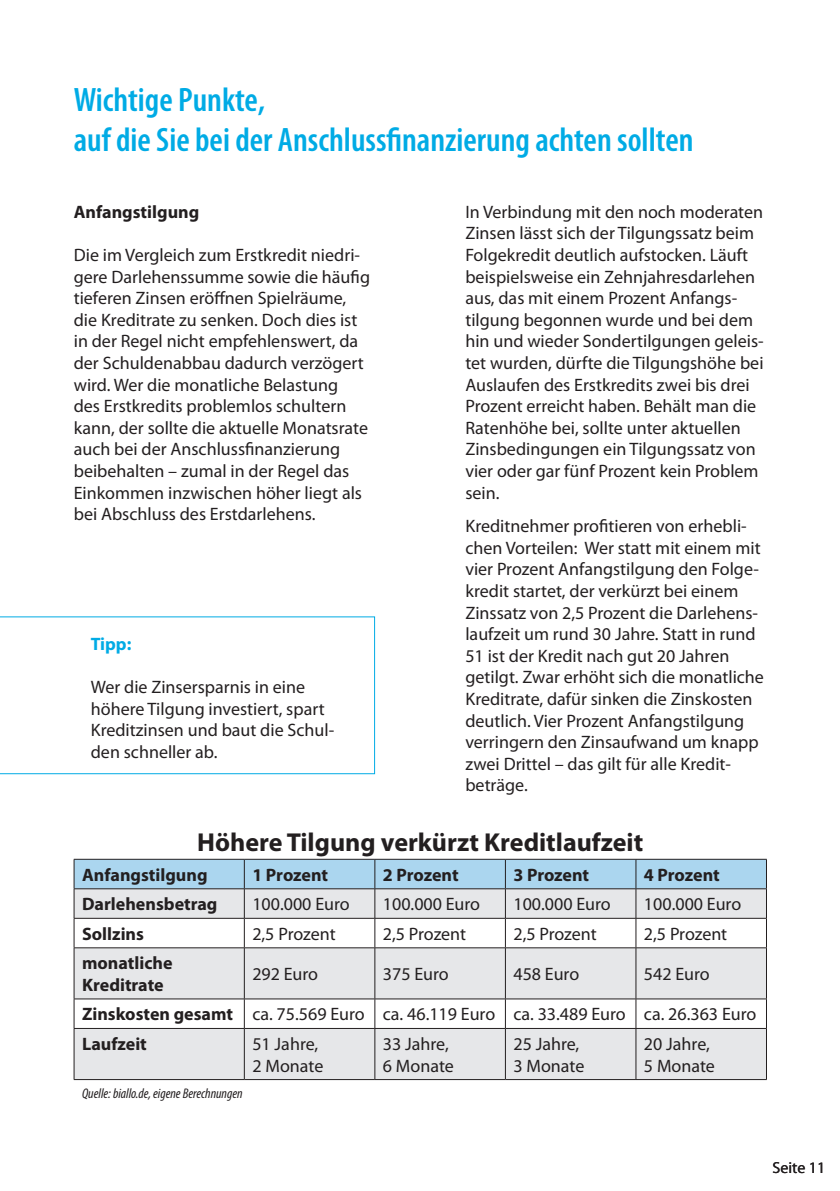
<style>
.page{position:relative;width:840px;height:1191px;background:#fff}
.page>*{position:absolute;margin:0;border:0;box-sizing:border-box;transform-origin:0 0}
.RdW_-_Ü_Kapitel{font:600 condensed 34px "Myriad Pro";color:#00abe5}
.Tabelle_RdW_Ü1{font:700 26px "Myriad Pro";color:#231f20}
.RdW_-_S00_Fliesstext{font:18px/21.6px "Myriad Pro";color:#231f20}
.Tabelle_RdW_Fliesste{font:18px/21.6px "Myriad Pro";color:#231f20}
.RdW_-_S05_Rahmen_bla{font:18px/21.6px "Myriad Pro";color:#231f20}
.Tabelle_RdW_Ü_Spalte{font:700 18px/21.6px "Myriad Pro";color:#231f20}
.Tabelle_RdW_Ü2{font:700 18px "Myriad Pro";letter-spacing:-.005em;color:#231f20}
.RdW_-_S00_Fliesstext-2{font:700 18px "Myriad Pro";color:#231f20}
.RdW_-_S05_Rahmen_bla-2{font:700 18px "Myriad Pro";color:#00abe5}
.t1{font:16px "Myriad Pro";color:#231f20}
.Tabelle_RdW_Fussnote{font:italic condensed 14px "Myriad Pro";color:#231f20}
</style>
<div class="page">
<svg style="left:0;top:616px;width:375px;height:158px"></svg>
<div style="left:75px;top:948px;width:690px;height:131px;background:#e6e7e9"></div>
<hr style="left:74px;top:947px;width:170px;height:1px;background:#231f20">
<hr style="left:74px;top:948px;width:1px;height:50px;background:#231f20">
<hr style="left:244px;top:947px;width:130px;height:1px;background:#231f20">
<hr style="left:244px;top:948px;width:1px;height:50px;background:#231f20">
<hr style="left:374px;top:947px;width:131px;height:1px;background:#231f20">
<hr style="left:374px;top:948px;width:1px;height:50px;background:#231f20">
<hr style="left:505px;top:947px;width:130px;height:1px;background:#231f20">
<hr style="left:505px;top:948px;width:1px;height:50px;background:#231f20">
<hr style="left:635px;top:947px;width:131px;height:1px;background:#231f20">
<hr style="left:635px;top:948px;width:1px;height:50px;background:#231f20">
<hr style="left:765px;top:948px;width:1px;height:50px;background:#231f20">
<hr style="left:244px;top:1028px;width:1px;height:51px;background:#231f20">
<hr style="left:374px;top:1028px;width:1px;height:51px;background:#231f20">
<hr style="left:505px;top:1028px;width:1px;height:51px;background:#231f20">
<hr style="left:635px;top:1028px;width:1px;height:51px;background:#231f20">
<hr style="left:765px;top:1028px;width:1px;height:51px;background:#231f20">
<hr style="left:74px;top:998px;width:170px;height:1px;background:#231f20">
<svg style="left:74px;top:999px;width:692px;height:29px"></svg>
<hr style="left:244px;top:998px;width:130px;height:1px;background:#231f20">
<hr style="left:374px;top:998px;width:131px;height:1px;background:#231f20">
<hr style="left:505px;top:998px;width:130px;height:1px;background:#231f20">
<hr style="left:635px;top:998px;width:131px;height:1px;background:#231f20">
<hr style="left:74px;top:1028px;width:170px;height:1px;background:#231f20">
<hr style="left:74px;top:1028px;width:1px;height:51px;background:#231f20">
<hr style="left:244px;top:1028px;width:130px;height:1px;background:#231f20">
<hr style="left:374px;top:1028px;width:131px;height:1px;background:#231f20">
<hr style="left:505px;top:1028px;width:130px;height:1px;background:#231f20">
<hr style="left:635px;top:1028px;width:131px;height:1px;background:#231f20">
<hr style="left:74px;top:1079px;width:170px;height:1px;background:#231f20">
<hr style="left:244px;top:1079px;width:130px;height:1px;background:#231f20">
<hr style="left:374px;top:1079px;width:131px;height:1px;background:#231f20">
<hr style="left:505px;top:1079px;width:130px;height:1px;background:#231f20">
<hr style="left:635px;top:1079px;width:131px;height:1px;background:#231f20">
<svg style="left:74px;top:859px;width:692px;height:88px"></svg>
<hr style="left:74px;top:888px;width:170px;height:1px;background:#231f20">
<hr style="left:244px;top:888px;width:130px;height:1px;background:#231f20">
<hr style="left:374px;top:859px;width:131px;height:1px;background:#231f20">
<hr style="left:505px;top:859px;width:130px;height:1px;background:#231f20">
<hr style="left:635px;top:859px;width:131px;height:1px;background:#231f20">
<p class="RdW_-_Ü_Kapitel" style="left:74px;top:78px;width:193px">Wichtige Punkte,</p>
<p class="RdW_-_Ü_Kapitel" style="left:74px;top:119px;width:621px">auf die Sie bei der Anschlussfinanzierung achten sollten</p>
<p class="RdW_-_S00_Fliesstext-2" style="left:74px;top:200px;width:127px">Anfangstilgung</p>
<p class="RdW_-_S00_Fliesstext" style="left:74px;top:244px;width:297px">Die im Vergleich zum Erstkredit niedri&shy;gere Darlehenssumme sowie die häufig tieferen Zinsen eröffnen Spielräume, die Kreditrate zu senken. Doch dies ist in der Regel nicht empfehlenswert, da der Schuldenabbau dadurch verzögert wird. Wer die monatliche Belastung<br>des Erstkredits problemlos schultern kann, der sollte die aktuelle Monatsrate auch bei der Anschlussfinanzierung beibehalten – zumal in der Regel das Einkommen inzwischen höher liegt als bei Abschluss des Erstdarlehens.</p>
<p class="RdW_-_S05_Rahmen_bla-2" style="left:91px;top:632px;width:42px">Tipp:</p>
<p class="RdW_-_S05_Rahmen_bla" style="left:91px;top:676px;width:245px">Wer die Zinsersparnis in eine höhere Tilgung investiert, spart<br>Kreditzinsen und baut die Schul&shy;den schneller ab.</p>
<p class="RdW_-_S00_Fliesstext" style="left:465px;top:200px;width:300px">In Verbindung mit den noch moderaten Zinsen lässt sich der Tilgungssatz beim Folgekredit deutlich aufstocken. Läuft beispielsweise ein Zehnjahresdarlehen aus, das mit einem Prozent Anfangs&shy;tilgung begonnen wurde und bei dem hin und wieder Sondertilgungen geleis&shy;tet wurden, dürfte die Tilgungshöhe bei Auslaufen des Erstkredits zwei bis drei Prozent erreicht haben. Behält man die Ratenhöhe bei, sollte unter aktuellen Zinsbedingungen ein Tilgungssatz von vier oder gar fünf Prozent kein Problem sein.</p>
<p class="RdW_-_S00_Fliesstext" style="left:465px;top:515px;width:300px">Kreditnehmer profitieren von erhebli&shy;chen Vorteilen: Wer statt mit einem mit vier Prozent Anfangstilgung den Folge&shy;kredit startet, der verkürzt bei einem Zinssatz von 2,5 Prozent die Darlehens&shy;laufzeit um rund 30 Jahre. Statt in rund 51 ist der Kredit nach gut 20 Jahren getilgt. Zwar erhöht sich die monatliche Kreditrate, dafür sinken die Zinskosten deutlich. Vier Prozent Anfangstilgung verringern den Zinsaufwand um knapp zwei Drittel – das gilt für alle Kredit&shy;beträge.</p>
<p class="Tabelle_RdW_Ü1" style="left:197px;top:825px;width:447px">Höhere Tilgung verkürzt Kreditlaufzeit</p>
<p class="Tabelle_RdW_Ü2" style="left:82px;top:863px;width:127px">Anfangstilgung</p>
<p class="Tabelle_RdW_Ü2" style="left:252px;top:863px;width:77px">1 Prozent</p>
<p class="Tabelle_RdW_Ü2" style="left:382px;top:863px;width:77px">2 Prozent</p>
<p class="Tabelle_RdW_Ü2" style="left:513px;top:863px;width:77px">3 Prozent</p>
<p class="Tabelle_RdW_Ü2" style="left:643px;top:863px;width:77px">4 Prozent</p>
<p class="Tabelle_RdW_Ü_Spalte" style="left:82px;top:893px;width:137px">Darlehensbetrag</p>
<p class="Tabelle_RdW_Fliesste" style="left:252px;top:893px;width:99px">100.000 Euro</p>
<p class="Tabelle_RdW_Fliesste" style="left:382px;top:893px;width:99px">100.000 Euro</p>
<p class="Tabelle_RdW_Fliesste" style="left:513px;top:893px;width:99px">100.000 Euro</p>
<p class="Tabelle_RdW_Fliesste" style="left:643px;top:893px;width:99px">100.000 Euro</p>
<p class="Tabelle_RdW_Ü_Spalte" style="left:82px;top:922px;width:63px">Sollzins</p>
<p class="Tabelle_RdW_Fliesste" style="left:252px;top:922px;width:85px">2,5 Prozent</p>
<p class="Tabelle_RdW_Fliesste" style="left:382px;top:922px;width:85px">2,5 Prozent</p>
<p class="Tabelle_RdW_Fliesste" style="left:513px;top:922px;width:85px">2,5 Prozent</p>
<p class="Tabelle_RdW_Fliesste" style="left:643px;top:922px;width:85px">2,5 Prozent</p>
<p class="Tabelle_RdW_Ü_Spalte" style="left:82px;top:952px;width:92px">monatliche<br>Kreditrate</p>
<p class="Tabelle_RdW_Fliesste" style="left:252px;top:963px;width:67px">292 Euro</p>
<p class="Tabelle_RdW_Fliesste" style="left:382px;top:963px;width:67px">375 Euro</p>
<p class="Tabelle_RdW_Fliesste" style="left:513px;top:963px;width:67px">458 Euro</p>
<p class="Tabelle_RdW_Fliesste" style="left:643px;top:963px;width:67px">542 Euro</p>
<p class="Tabelle_RdW_Ü_Spalte" style="left:82px;top:1003px;width:152px">Zinskosten gesamt</p>
<p class="Tabelle_RdW_Fliesste" style="left:252px;top:1003px;width:114px">ca. 75.569 Euro</p>
<p class="Tabelle_RdW_Fliesste" style="left:382px;top:1003px;width:114px">ca. 46.119 Euro</p>
<p class="Tabelle_RdW_Fliesste" style="left:513px;top:1003px;width:114px">ca. 33.489 Euro</p>
<p class="Tabelle_RdW_Fliesste" style="left:643px;top:1003px;width:114px">ca. 26.363 Euro</p>
<p class="Tabelle_RdW_Ü_Spalte" style="left:82px;top:1032px;width:66px">Laufzeit</p>
<p class="Tabelle_RdW_Fliesste" style="left:252px;top:1032px;width:72px">51 Jahre,<br>2 Monate</p>
<p class="Tabelle_RdW_Fliesste" style="left:382px;top:1032px;width:72px">33 Jahre,<br>6 Monate</p>
<p class="Tabelle_RdW_Fliesste" style="left:513px;top:1032px;width:72px">25 Jahre,<br>3 Monate</p>
<p class="Tabelle_RdW_Fliesste" style="left:643px;top:1032px;width:72px">20 Jahre,<br>5 Monate</p>
<p class="Tabelle_RdW_Fussnote" style="left:82px;top:1085px;width:162px">Quelle: biallo.de, eigene Berechnungen</p>
<p class="t1" style="left:772px;top:1157px;width:54px">Seite 11</p>
</div>
